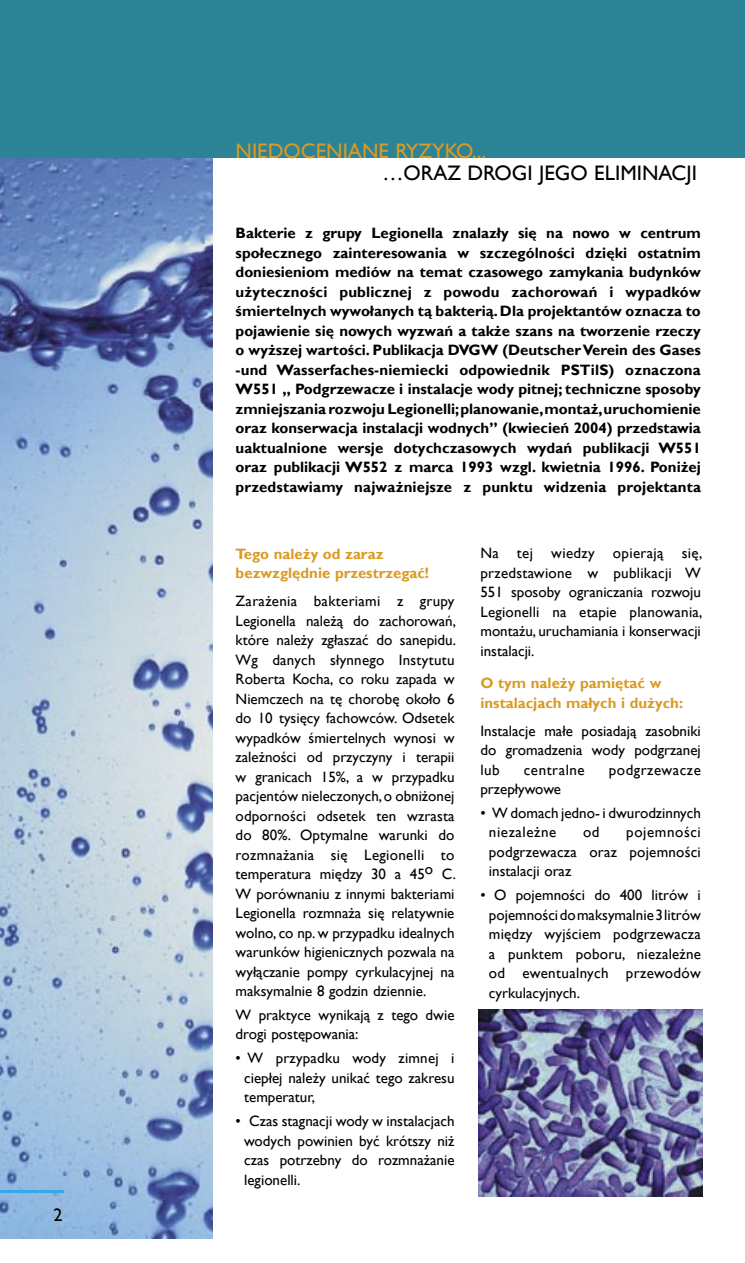
<style>
.page{position:relative;width:745px;height:1263px;background:#fff}
.page>*{position:absolute;margin:0;border:0;box-sizing:border-box;transform-origin:0 0}
.Titel{font:21px "Gill Sans";color:#000}
.Titel-2{font:21px "Gill Sans";color:#da9a23}
.NrStrony{font:18px "Gill Sans";color:#000}
.Punktator{font:15px/19.5px "Gill Sans";color:#000;text-align:justify}
.t1{font:700 15px/19.5px "Gill Sans";letter-spacing:.01em;color:#000;text-align:justify}
.Normal_K{font:700 15px/19.5px "Gill Sans";color:#da9a23}
.Punktator-2{font:15px "Gill Sans";letter-spacing:.035em;color:#000}
</style>
<div class="page">
<img style="left:0;top:157px;width:213px;height:1081px">
<hr style="left:0;top:1191px;width:64px;height:2px;background:#36a7e9">
<div style="left:0;top:0;width:744px;height:157px;background:#2b8395"></div>
<img style="left:478px;top:1009px;width:224px;height:187px">
<p class="NrStrony" style="left:53px;top:1204px;width:10px">2</p>
<p class="Titel-2" style="left:235px;top:138px;width:252px">NIEDOCENIANE RYZYKO...</p>
<p class="Titel" style="left:382px;top:161px;width:316px">…ORAZ DROGI JEGO ELIMINACJI</p>
<p class="t1" style="left:235px;top:224px;width:466px">Bakterie z grupy Legionella znalazły się na nowo w centrum społecznego zainteresowania w szczególności dzięki ostatnim doniesieniom mediów na temat czasowego zamykania budynków użyteczności publicznej z powodu zachorowań i wypadków śmiertelnych wywołanych tą bakterią. Dla projektantów oznacza to pojawienie się nowych wyzwań a także szans na tworzenie rzeczy o wyższej wartości. Publikacja DVGW (Deutscher Verein des Gases -und Wasserfaches-niemiecki odpowiednik PSTilS) oznaczona W551 „ Podgrzewacze i instalacje wody pitnej; techniczne sposoby zmniejszania rozwoju Legionelli; planowanie, montaż, uruchomienie oraz konserwacja instalacji wodnych” (kwiecień 2004) przedstawia uaktualnione wersje dotychczasowych wydań publikacji W551 oraz publikacji W552 z marca 1993 wzgl. kwietnia 1996. Poniżej przedstawiamy najważniejsze z punktu widzenia projektanta</p>
<p class="Normal_K" style="left:235px;top:544px;width:195px">Tego należy od zaraz bezwzględnie przestrzegać!</p>
<p class="Punktator" style="left:235px;top:592px;width:222px">Zarażenia bakteriami z grupy Legionella należą do zachorowań, które należy zgłaszać do sanepidu.<br>Wg danych słynnego Instytutu Roberta Kocha, co roku zapada w Niemczech na tę chorobę około 6 do 10 tysięcy fachowców. Odsetek wypadków śmiertelnych wynosi w zależności od przyczyny i terapii w granicach 15%, a w przypadku pacjentów nieleczonych, o obniżonej odporności odsetek ten wzrasta do 80%. Optymalne warunki do rozmnażania się Legionelli to temperatura między 30 a 45o C.<br>W porównaniu z innymi bakteriami Legionella rozmnaża się relatywnie wolno, co np. w przypadku idealnych warunków higienicznych pozwala na wyłączanie pompy cyrkulacyjnej na maksymalnie 8 godzin dziennie.</p>
<p class="Punktator" style="left:235px;top:1005px;width:220px">W praktyce wynikają z tego dwie drogi postępowania:</p>
<p class="Punktator" style="left:244px;top:1049px;width:212px;text-indent:-9px">• W przypadku wody zimnej i ciepłej należy unikać tego zakresu temperatur,</p>
<p class="Punktator" style="left:244px;top:1111px;width:212px;text-indent:-9px">• Czas stagnacji wody w instalacjach wodych powinien być krótszy niż czas potrzebny do rozmnażanie legionelli.</p>
<p class="Punktator" style="left:480px;top:544px;width:223px">Na tej wiedzy opierają się, przedstawione w publikacji W 551 sposoby ograniczania rozwoju Legionelli na etapie planowania, montażu, uruchamiania i konserwacji instalacji.</p>
<p class="Normal_K" style="left:480px;top:674px;width:204px">O tym należy pamiętać w instalacjach małych i dużych:</p>
<p class="Punktator" style="left:480px;top:721px;width:222px">Instalacje małe posiadają zasobniki do gromadzenia wody podgrzanej lub</p>
<p class="Punktator-2" style="left:523px;top:761px;width:62px">centralne</p>
<p class="Punktator-2" style="left:608px;top:761px;width:93px">podgrzewacze</p>
<p class="Punktator" style="left:480px;top:779px;width:82px">przepływowe</p>
<p class="Punktator" style="left:488px;top:803px;width:213px;text-indent:-9px">• W domach jedno- i dwurodzinnych niezależne</p>
<p class="Punktator" style="left:488px;top:823px;width:213px;text-indent:137px">pojemności podgrzewacza oraz pojemności instalacji oraz</p>
<p class="Punktator" style="left:488px;top:885px;width:213px;text-indent:-9px">• O pojemności do 400 litrów i pojemności do maksymalnie 3 litrów między wyjściem podgrzewacza a punktem poboru, niezależne od ewentualnych przewodów cyrkulacyjnych.</p>
<p class="Punktator" style="left:582px;top:823px;width:18px">od</p>
</div>
